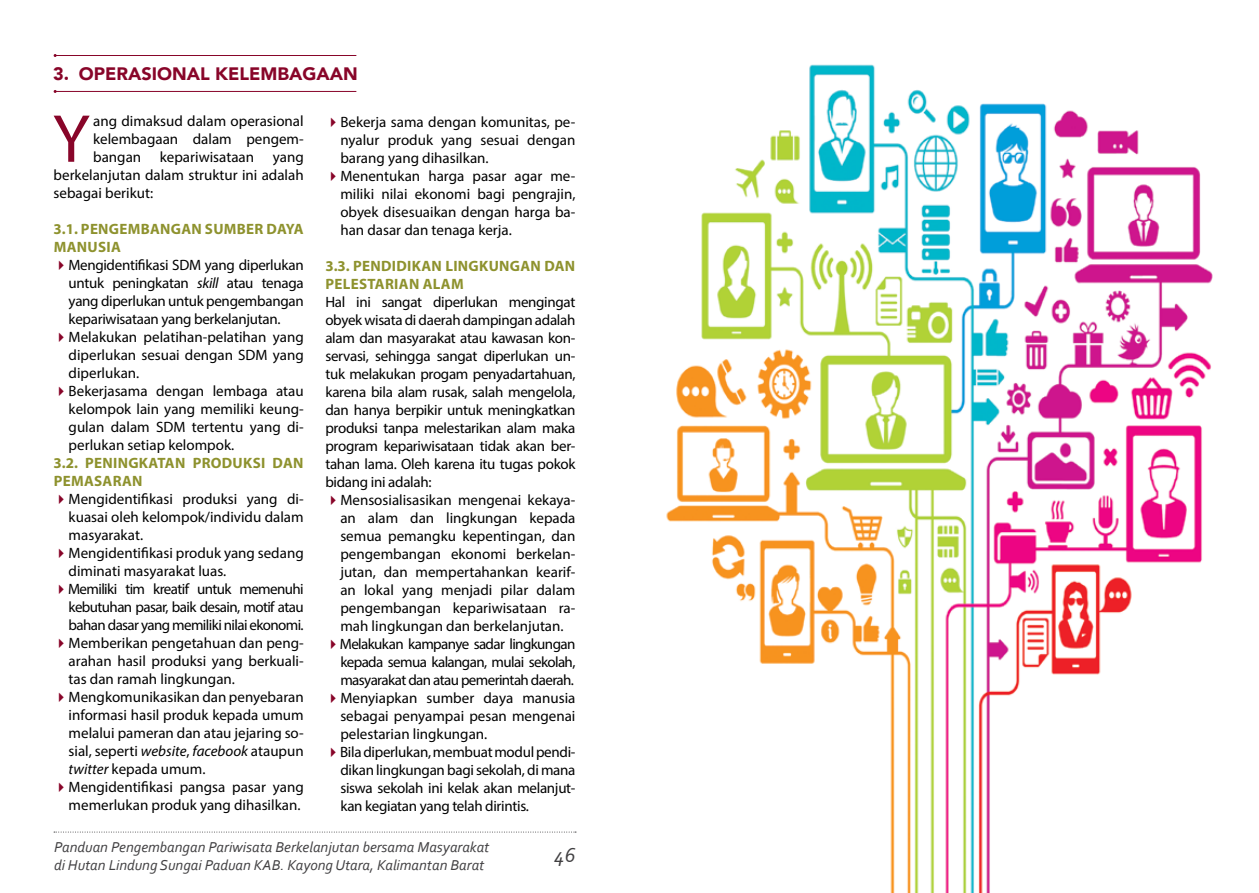
<style>
.page{position:relative;width:1259px;height:893px;background:#fff}
.page>*{position:absolute;margin:0;border:0;box-sizing:border-box;transform-origin:0 0}
.t1{font:68.4px "Myriad Pro";color:#880529}
.t2{font:italic 21px "Corbel";color:#414042}
.t3{font:900 18px "Avenir";color:#880529}
.t4{font:15px/18px "Myriad Pro";color:#000;text-align:justify}
.t5{font:italic 15px/18px "Corbel";color:#414042}
.t6{font:700 15px/18px "Myriad Pro";letter-spacing:.02em;color:#8e922e}
.s1{color:#880529}
.s2{font-style:italic}
</style>
<div class="page">
<svg style="left:54px;top:832px;width:522px;height:1px"></svg>
<img style="left:666px;top:64px;width:547px;height:829px">
<hr style="left:55px;top:55px;width:301px;height:1px;background:#880529">
<hr style="left:55px;top:91px;width:301px;height:1px;background:#880529">
<p class="t3" style="left:53px;top:58px;width:306px">3. OPERASIONAL KELEMBAGAAN</p>
<p class="t4" style="left:340px;top:112px;width:237px;text-indent:-15px"><span class="s1">✔</span>Bekerja sama dengan komunitas, pe&shy;nyalur produk yang sesuai dengan barang yang dihasilkan.</p>
<p class="t4" style="left:340px;top:166px;width:237px;text-indent:-15px"><span class="s1">✔</span>Menentukan harga pasar agar me&shy;miliki nilai ekonomi bagi pengrajin, obyek disesuaikan dengan harga ba&shy;han dasar dan tenaga kerja.</p>
<p class="t6" style="left:325px;top:256px;width:251px">3.3. PENDIDIKAN LINGKUNGAN DAN<br>PELESTARIAN ALAM</p>
<p class="t4" style="left:325px;top:292px;width:252px">Hal ini sangat diperlukan mengingat obyek wisata di daerah dampingan adalah alam dan masyarakat atau kawasan kon&shy;servasi, sehingga sangat diperlukan un&shy;tuk melakukan progam penyadartahuan, karena bila alam rusak, salah mengelola, dan hanya berpikir untuk meningkatkan produksi tanpa melestarikan alam maka program kepariwisataan tidak akan ber&shy;tahan lama. Oleh karena itu tugas pokok bidang ini adalah:</p>
<p class="t4" style="left:340px;top:490px;width:237px;text-indent:-15px"><span class="s1">✔</span>Mensosialisasikan mengenai kekaya&shy;an alam dan lingkungan kepada semua pemangku kepentingan, dan pengembangan ekonomi berkelan&shy;jutan, dan mempertahankan kearif&shy;an lokal yang menjadi pilar dalam pengembangan kepariwisataan ra&shy;mah lingkungan dan berkelanjutan.</p>
<p class="t4" style="left:340px;top:634px;width:237px;text-indent:-15px"><span class="s1">✔</span>Melakukan kampanye sadar lingkungan kepada semua kalangan, mulai sekolah, masyarakat dan atau pemerintah daerah.</p>
<p class="t4" style="left:340px;top:688px;width:237px;text-indent:-15px"><span class="s1">✔</span>Menyiapkan sumber daya manusia sebagai penyampai pesan mengenai pelestarian lingkungan.</p>
<p class="t4" style="left:340px;top:742px;width:237px;text-indent:-15px"><span class="s1">✔</span>Bila diperlukan, membuat modul pendi&shy;dikan lingkungan bagi sekolah, di mana siswa sekolah ini kelak akan melanjut&shy;kan kegiatan yang telah dirintis.</p>
<h2 class="t2" style="left:554px;top:842px;width:23px">46</h2>
<h1 class="t1" style="left:53px;top:97px;width:39px">Y</h1>
<p class="t4" style="left:93px;top:111px;width:212px">ang dimaksud dalam operasional</p>
<p class="t4" style="left:93px;top:129px;width:212px">kelembagaan dalam pengem-</p>
<p class="t4" style="left:93px;top:147px;width:212px">bangan kepariwisataan yang</p>
<p class="t4" style="left:54px;top:165px;width:252px">berkelanjutan dalam struktur ini adalah</p>
<p class="t4" style="left:54px;top:183px;width:101px">sebagai berikut:</p>
<p class="t6" style="left:54px;top:219px;width:249px">3.1. PENGEMBANGAN SUMBER DAYA<br>MANUSIA</p>
<p class="t4" style="left:69px;top:255px;width:237px;text-indent:-15px"><span class="s1">✔</span>Mengidentifikasi SDM yang diperlukan untuk peningkatan <span class="s2">skill</span> atau tenaga yang diperlukan untuk pengembangan kepariwisataan yang berkelanjutan.</p>
<p class="t4" style="left:69px;top:327px;width:237px;text-indent:-15px"><span class="s1">✔</span>Melakukan pelatihan-pelatihan yang diperlukan sesuai dengan SDM yang diperlukan.</p>
<p class="t4" style="left:69px;top:381px;width:237px;text-indent:-15px"><span class="s1">✔</span>Bekerjasama dengan lembaga atau kelompok lain yang memiliki keung&shy;gulan dalam SDM tertentu yang di&shy;perlukan setiap kelompok.</p>
<p class="t6" style="left:54px;top:453px;width:251px">3.2. PENINGKATAN PRODUKSI DAN<br>PEMASARAN</p>
<p class="t4" style="left:69px;top:489px;width:237px;text-indent:-15px"><span class="s1">✔</span>Mengidentifikasi produksi yang di&shy;kuasai oleh kelompok/individu dalam masyarakat.</p>
<p class="t4" style="left:69px;top:543px;width:237px;text-indent:-15px"><span class="s1">✔</span>Mengidentifikasi produk yang sedang diminati masyarakat luas.</p>
<p class="t4" style="left:69px;top:579px;width:237px;text-indent:-15px"><span class="s1">✔</span>Memiliki tim kreatif untuk memenuhi kebutuhan pasar, baik desain, motif atau bahan dasar yang memiliki nilai ekonomi.</p>
<p class="t4" style="left:69px;top:633px;width:237px;text-indent:-15px"><span class="s1">✔</span>Memberikan pengetahuan dan peng&shy;arahan hasil produksi yang berkuali&shy;tas dan ramah lingkungan.</p>
<p class="t4" style="left:69px;top:687px;width:237px;text-indent:-15px"><span class="s1">✔</span>Mengkomunikasikan dan penyebaran informasi hasil produk kepada umum melalui pameran dan atau jejaring so&shy;sial, seperti <span class="s2">website</span>, <span class="s2">facebook</span> ataupun <span class="s2">twitter</span> kepada umum.</p>
<p class="t4" style="left:54px;top:777px;width:252px;text-align:right"><span class="s1">✔</span>Mengidentifikasi pangsa pasar yang memerlukan produk yang dihasilkan.</p>
<p class="t5" style="left:54px;top:837px;width:437px">Panduan Pengembangan Pariwisata Berkelanjutan bersama Masyarakat di Hutan Lindung Sungai Paduan KAB. Kayong Utara, Kalimantan Barat</p>
</div>
